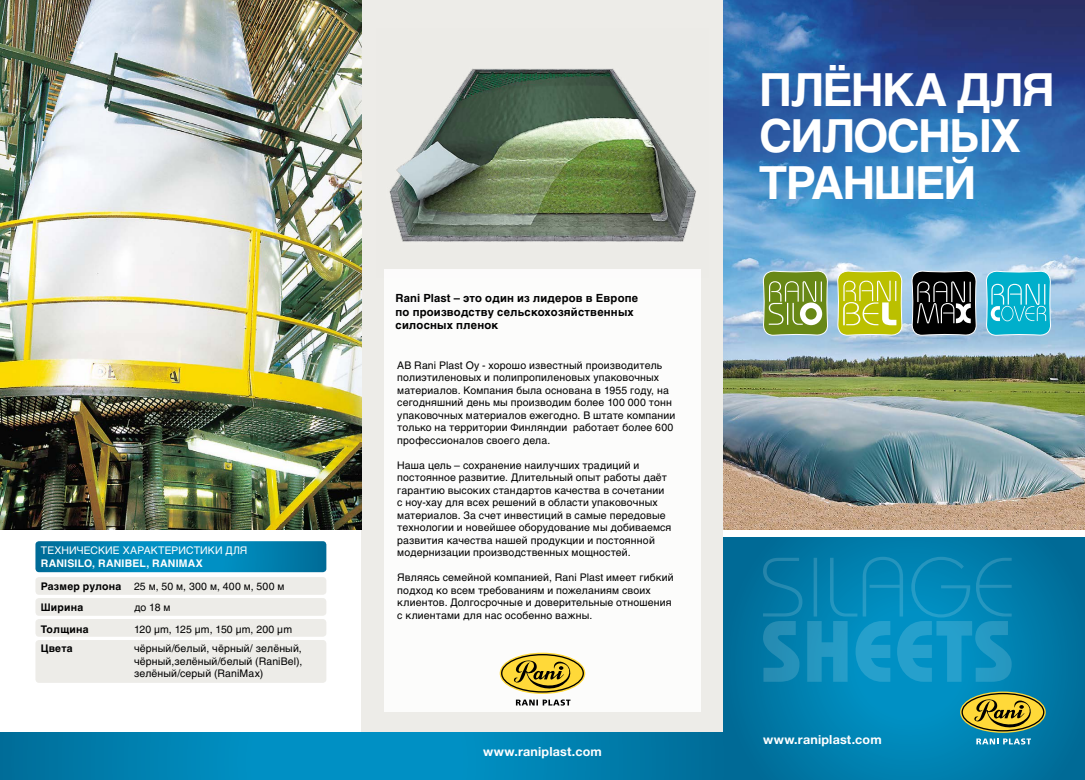
<style>
.page{position:relative;width:1085px;height:780px;background:#fff}
.page>*{position:absolute;margin:0;border:0;box-sizing:border-box;transform-origin:0 0}
.t1{font:700 45.62px/46.9px "Helvetica LT Std";letter-spacing:-.04em;color:#fff}
.t2{font:700 12.5px "Helvetica Neue LT Pro";letter-spacing:.015em;color:#fff}
.t3{font:700 11.25px/13.5px "Helvetica LT Std";letter-spacing:.015em;color:#000}
.t4{font:10.5px/12.5px "Helvetica LT Std";letter-spacing:.015em;color:#000}
.t5{font:700 10.5px/23px "Helvetica LT Std";letter-spacing:.02em;color:#fff}
.t6{font:10.5px "Helvetica LT Std";letter-spacing:.01em;color:#fff}
.t7{font:700 10.5px "Helvetica LT Std";letter-spacing:.02em;color:#000}
.s1{color:#000}
.s2{font-weight:400;color:#000}
</style>
<div class="page">
<div style="left:361px;top:0;width:362px;height:732px;background:#edece8"></div>
<img style="left:0;top:0;width:361px;height:529px">
<img style="left:389px;top:68px;width:312px;height:209px">
<svg style="left:723px;top:537px;width:361px;height:243px;background:#0079a7"></svg>
<svg style="left:763px;top:556px;width:248px;height:125px;background:#0e8cba"></svg>
<svg style="left:0;top:732px;width:723px;height:48px;background:#0083b3"></svg>
<img style="left:723px;top:0;width:361px;height:529px">
<div style="left:384px;top:269px;width:316px;height:442px;background:#fff"></div>
<svg style="left:516px;top:699px;width:54px;height:6px"></svg>
<div style="left:499px;top:652px;width:86px;height:42px;border:4px solid #ffd939;border-radius:50%"></div>
<svg style="left:501px;top:654px;width:82px;height:38px"></svg>
<div style="left:501px;top:654px;width:83px;height:38px;border:1px solid #000;border-radius:50%"></div>
<svg style="left:512px;top:659px;width:59px;height:32px;background:#bb9f2b"></svg>
<svg style="left:762px;top:270px;width:65px;height:65px;background:#88a24e"></svg>
<svg style="left:837px;top:270px;width:65px;height:65px;background:#c7cc3b"></svg>
<svg style="left:911px;top:270px;width:65px;height:66px;background:#393b3c"></svg>
<svg style="left:985px;top:271px;width:65px;height:65px;background:#2fbcd4"></svg>
<div style="left:962px;top:693px;width:81px;height:37px;background:#ffd939;border-radius:50%"></div>
<div style="left:960px;top:691px;width:85px;height:41px;border:4px solid #ffd939;border-radius:50%"></div>
<div style="left:961px;top:692px;width:83px;height:39px;border:1px solid #000;border-radius:50%"></div>
<svg style="left:972px;top:698px;width:59px;height:31px"></svg>
<svg style="left:976px;top:738px;width:54px;height:6px"></svg>
<svg style="left:35px;top:541px;width:291px;height:31px;background:#0284b4"></svg>
<div style="left:35px;top:577px;width:291px;height:17px;background:#edece8;border-radius:4px"></div>
<div style="left:35px;top:598px;width:291px;height:17px;background:#edece8;border-radius:4px"></div>
<div style="left:35px;top:619px;width:291px;height:17px;background:#edece8;border-radius:4px"></div>
<div style="left:35px;top:640px;width:291px;height:42px;background:#edece8;border-radius:4px"></div>
<p class="t6" style="left:41px;top:544px;width:208px">ТЕХНИЧЕСКИЕ ХАРАКТЕРИСТИКИ ДЛЯ</p>
<p class="t5" style="left:41px;top:551px;width:245px">RANISILO, RANIBEL, RANIMAX<br><span class="s1">Размер рулона</span> <span class="s2">25 м, 50 м, 300 м, 400 м, 500 м</span></p>
<p class="t7" style="left:41px;top:601px;width:44px">Ширина</p>
<p class="t4" style="left:134px;top:601px;width:38px">до 18 м</p>
<p class="t7" style="left:41px;top:622px;width:49px">Толщина</p>
<p class="t4" style="left:134px;top:622px;width:159px">120 µm, 125 µm, 150 µm, 200 µm</p>
<p class="t7" style="left:41px;top:642px;width:33px">Цвета</p>
<p class="t4" style="left:134px;top:642px;width:170px;text-align:justify">чёрный/белый, чёрный/ зелёный, чёрный,зелёный/белый (RaniBel), зелёный/серый (RaniMax)</p>
<p class="t3" style="left:395px;top:291px;width:244px">Rani Plast – это один из лидеров в Европе по производству сельскохозяйственных силосных пленок</p>
<p class="t4" style="left:397px;top:359px;width:280px">AB Rani Plast Oy - хорошо известный производитель полиэтиленовых и полипропиленовых упаковочных материалов. Компания была основана в 1955 году, на сегодняшний день мы производим более 100 000 тонн упаковочных материалов ежегодно. В штате компании только на территории Финляндии работает более 600 профессионалов своего дела.</p>
<p class="t4" style="left:397px;top:459px;width:276px">Наша цель – сохранение наилучших традиций и постоянное развитие. Длительный опыт работы даёт гарантию высоких стандартов качества в сочетании с ноу-хау для всех решений в области упаковочных материалов. За счет инвестиций в самые передовые технологии и новейшее оборудование мы добиваемся развития качества нашей продукции и постоянной модернизации производственных мощностей.</p>
<p class="t4" style="left:397px;top:571px;width:278px">Являясь семейной компанией, Rani Plast имеет гибкий подход ко всем требованиям и пожеланиям своих клиентов. Долгосрочные и доверительные отношения с клиентами для нас особенно важны.</p>
<p class="t2" style="left:483px;top:743px;width:120px">www.raniplast.com</p>
<h1 class="t1" style="left:759px;top:65px;width:297px">ПЛЁНКА ДЛЯ<br>СИЛОСНЫХ<br>ТРАНШЕЙ</h1>
<p class="t2" style="left:763px;top:731px;width:120px">www.raniplast.com</p>
</div>
